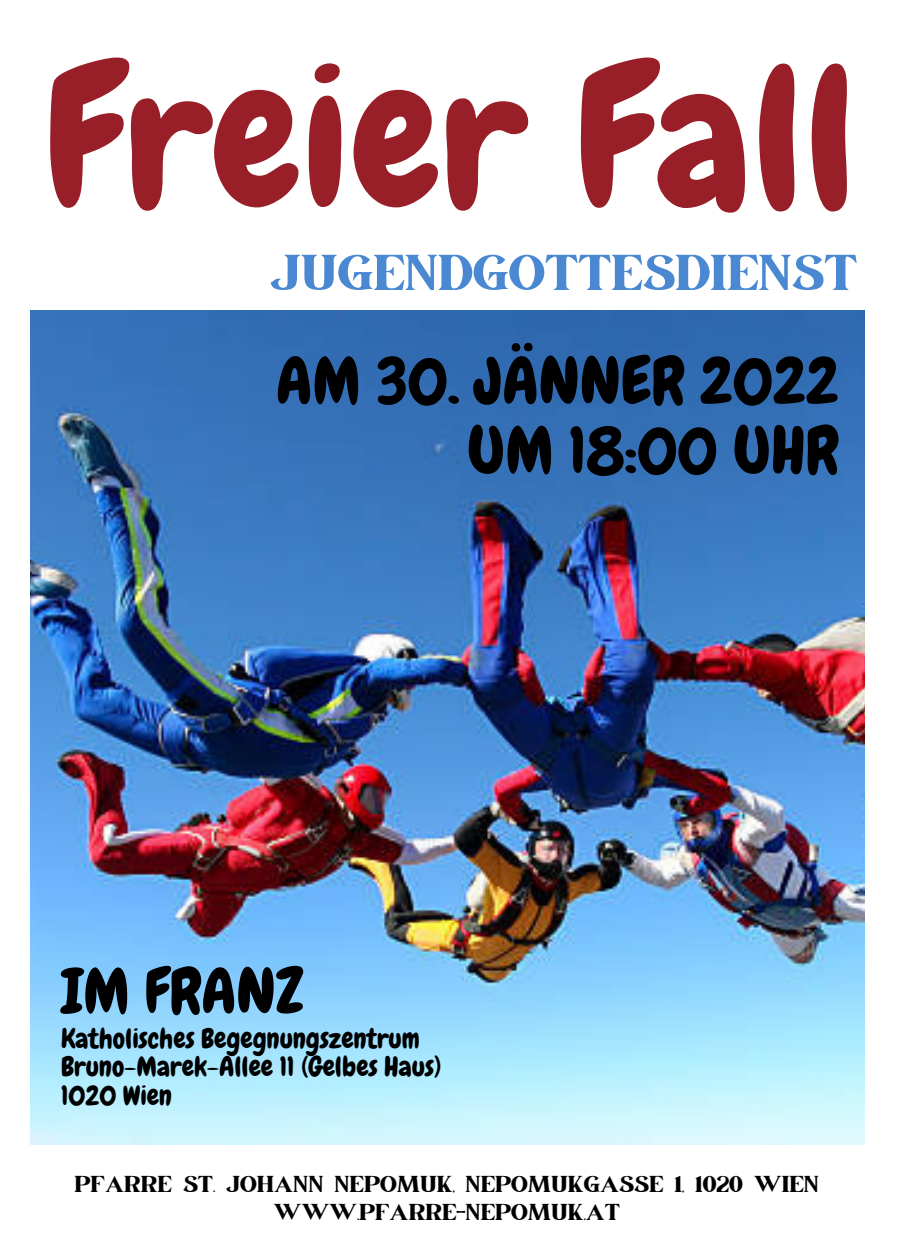
<style>
.page{position:relative;width:900px;height:1260px;background:#fff}
.page>*{position:absolute;margin:0;border:0;box-sizing:border-box;transform-origin:0 0}
.t1{font:199px "Chewy";letter-spacing:.005em;color:#981f27}
.t2{font:65px "Chewy";color:#000}
.t3{font:62.5px "Chewy";color:#000}
.t4{font:60px "March";color:#4a89d1}
.t5{font:27.5px "Chewy";color:#000}
.t6{font:27.5px "March";color:#000}
</style>
<div class="page">
<img style="left:30px;top:310px;width:834px;height:835px">
<p class="t1" style="left:44px;top:12px;width:813px">Freier Fall</p>
<p class="t4" style="left:271px;top:245px;width:589px">JUGENDGOTTESDIENST</p>
<p class="t2" style="left:276px;top:340px;width:564px">AM 30. JÄNNER 2022</p>
<p class="t2" style="left:467px;top:409px;width:373px">UM 18:00 UHR</p>
<p class="t3" style="left:61px;top:952px;width:243px">IM FRANZ</p>
<p class="t5" style="left:61px;top:1021px;width:360px">Katholisches Begegnungszentrum</p>
<p class="t5" style="left:61px;top:1050px;width:382px">Bruno-Marek-Allee 11 (Gelbes Haus)</p>
<p class="t5" style="left:61px;top:1078px;width:112px">1020 Wien</p>
<p class="t6" style="left:75px;top:1172px;width:746px">PFARRE ST. JOHANN NEPOMUK, NEPOMUKGASSE 1, 1020 WIEN</p>
<p class="t6" style="left:274px;top:1200px;width:348px">WWW.PFARRE-NEPOMUK.AT</p>
</div>
